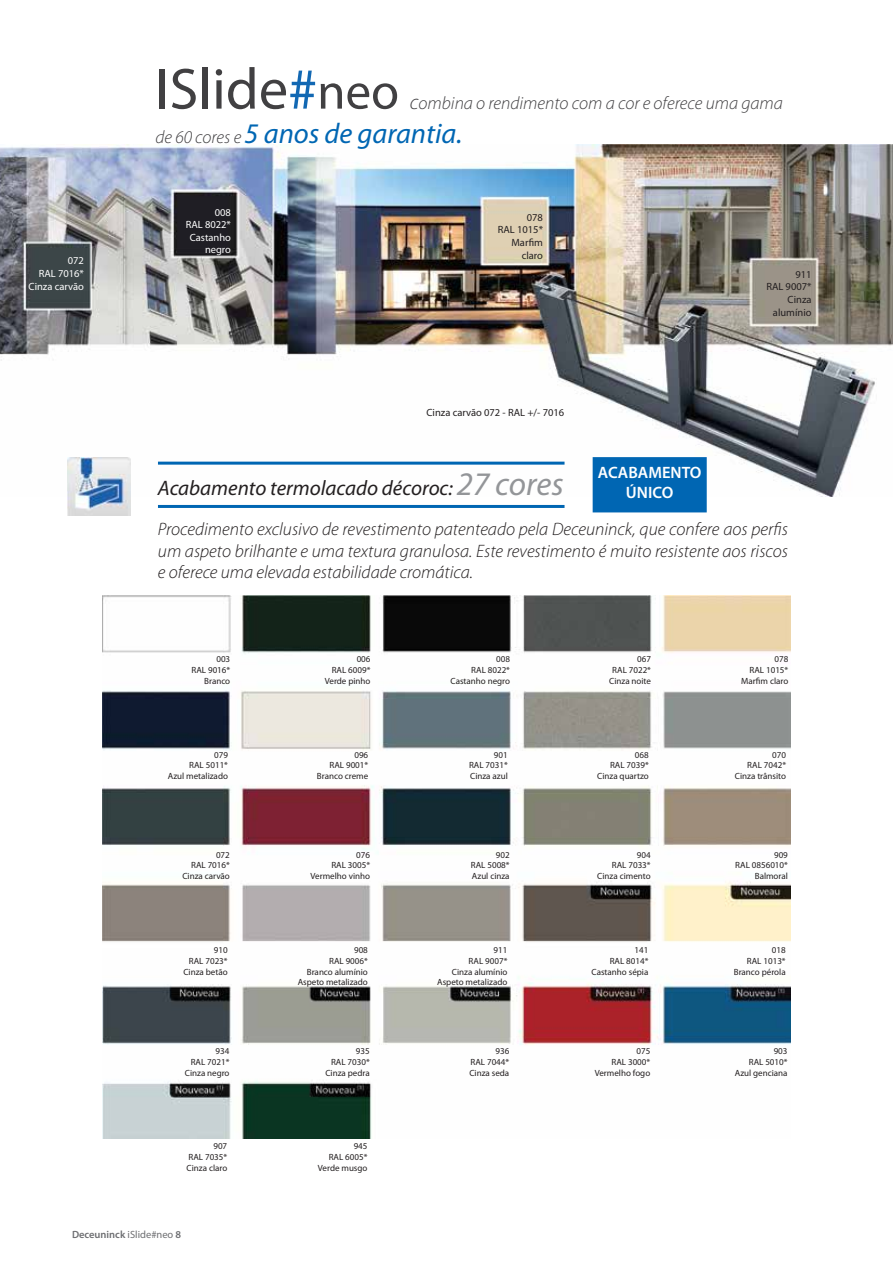
<style>
.page{position:relative;width:893px;height:1263px;background:#fff}
.page>*{position:absolute;margin:0;border:0;box-sizing:border-box;transform-origin:0 0}
.t1{font:58.5px "Myriad Pro";color:#414042}
.t2{font:italic 28.5px "Myriad Pro";color:#0066b3}
.t3{font:italic 21px "Myriad Pro";color:#231f20}
.t4{font:italic 300 18px/21.6px "Myriad Pro";color:#231f20;text-align:justify}
.t5{font:italic 300 18px "Myriad Pro";color:#414042}
.t6{font:600 16.5px/19.8px "Myriad Pro";color:#fff;text-align:center}
.t7{font:10.5px/12.6px "Myriad Pro";color:#231f20;text-align:right}
.t8{font:10.5px/12.6px "Myriad Pro";color:#fff;text-align:right}
.t9{font:600 10.5px "Myriad Pro";color:#6d6e71}
.t10{font:9px/10.8px "Myriad Pro";color:#231f20;text-align:right}
.s1{color:#1268b3}
.s2{font-size:51px}
.s3{font-size:21px}
.s4{font-weight:300;font-size:18px;color:#414042}
.s5{font-size:33px;color:#939598}
.s6{font-weight:400}
</style>
<div class="page">
<img style="left:0;top:145px;width:893px;height:351px">
<img style="left:103px;top:595px;width:687px;height:543px">
<img style="left:68px;top:457px;width:63px;height:58px">
<hr style="left:158px;top:462px;width:406px;height:3px;background:#0066b3">
<hr style="left:158px;top:505px;width:406px;height:3px;background:#0066b3">
<div style="left:593px;top:457px;width:114px;height:55px;background:#0066b3;border:3px solid #0066b3"></div>
<p class="t8" style="left:29px;top:255px;width:57px">072<br>RAL 7016*<br>Cinza carvão</p>
<h1 class="t1" style="left:155px;top:57px;width:245px">ISlide<span class="s1">#</span><span class="s2">neo</span></h1>
<h3 class="t5" style="left:410px;top:93px;width:374px"><span class="s3">c</span>ombina o rendimento com a cor e oferece uma gama</h3>
<h2 class="t2" style="left:156px;top:118px;width:308px"><span class="s4">de 60 cores e</span> 5 anos de garantia.</h2>
<p class="t8" style="left:186px;top:206px;width:47px">008<br>RAL 8022*<br>Castanho negro</p>
<p class="t7" style="left:498px;top:211px;width:47px">078<br>RAL 1015*<br>Marfim claro</p>
<p class="t7" style="left:426px;top:406px;width:139px">Cinza carvão 072 - RAL +/- 7016</p>
<h3 class="t3" style="left:158px;top:476px;width:407px">Acabamento termolacado décoroc: <span class="s5">27 cores</span></h3>
<h3 class="t6" style="left:598px;top:463px;width:105px">ACABAMENTO<br>ÚNICO</h3>
<p class="t7" style="left:766px;top:268px;width:47px">911<br>RAL 9007*<br>Cinza alumínio</p>
<h3 class="t4" style="left:158px;top:519px;width:632px">Procedimento exclusivo de revestimento patenteado pela Deceuninck, que confere aos perfis um aspeto brilhante e uma textura granulosa. Este revestimento é muito resistente aos riscos e oferece uma elevada estabilidade cromática.</h3>
<p class="t10" style="left:191px;top:654px;width:40px">003<br>RAL 9016*<br>Branco</p>
<p class="t10" style="left:325px;top:654px;width:47px">006<br>RAL 6009*<br>Verde pinho</p>
<p class="t10" style="left:451px;top:654px;width:61px">008<br>RAL 8022*<br>Castanho negro</p>
<p class="t10" style="left:609px;top:654px;width:43px">067<br>RAL 7022*<br>Cinza noite</p>
<p class="t10" style="left:741px;top:654px;width:49px">078<br>RAL 1015*<br>Marfim claro</p>
<p class="t10" style="left:168px;top:749px;width:62px">079<br>RAL 5011*<br>Azul metalizado</p>
<p class="t10" style="left:317px;top:749px;width:53px">096<br>RAL 9001*<br>Branco creme</p>
<p class="t10" style="left:469px;top:749px;width:40px;text-align:justify;text-indent:25px">901<br>RAL 7031* Cinza azul</p>
<p class="t10" style="left:597px;top:749px;width:53px">068<br>RAL 7039*<br>Cinza quartzo</p>
<p class="t10" style="left:735px;top:749px;width:53px">070<br>RAL 7042*<br>Cinza trânsito</p>
<p class="t10" style="left:182px;top:849px;width:49px">072<br>RAL 7016*<br>Cinza carvão</p>
<p class="t10" style="left:311px;top:849px;width:61px">076<br>RAL 3005*<br>Vermelho vinho</p>
<p class="t10" style="left:471px;top:849px;width:40px;text-align:justify;text-indent:25px">902<br>RAL 5008* Azul cinza</p>
<p class="t10" style="left:597px;top:849px;width:55px">904<br>RAL 7033*<br>Cinza cimento</p>
<p class="t10" style="left:735px;top:849px;width:54px">909<br>RAL 0856010*<br>Balmoral</p>
<p class="t10" style="left:183px;top:945px;width:46px">910<br>RAL 7023*<br>Cinza betão</p>
<p class="t10" style="left:298px;top:945px;width:72px">908<br>RAL 9006*<br>Branco alumínio<br>Aspeto metalizado</p>
<p class="t10" style="left:437px;top:945px;width:72px">911<br>RAL 9007*<br>Cinza alumínio<br>Aspeto metalizado</p>
<p class="t10" style="left:592px;top:945px;width:58px">141<br>RAL 8014*<br>Castanho sépia</p>
<p class="t10" style="left:734px;top:945px;width:53px">018<br>RAL 1013*<br>Branco pérola</p>
<p class="t10" style="left:185px;top:1046px;width:46px">934<br>RAL 7021*<br>Cinza negro</p>
<p class="t10" style="left:325px;top:1046px;width:46px">935<br>RAL 7030*<br>Cinza pedra</p>
<p class="t10" style="left:469px;top:1046px;width:41px;text-align:justify;text-indent:26px">936<br>RAL 7044* Cinza seda</p>
<p class="t10" style="left:595px;top:1046px;width:57px">075<br>RAL 3000*<br>Vermelho fogo</p>
<p class="t10" style="left:735px;top:1046px;width:54px">903<br>RAL 5010*<br>Azul genciana</p>
<p class="t10" style="left:187px;top:1141px;width:42px;text-align:justify;text-indent:27px">907<br>RAL 7035* Cinza claro</p>
<p class="t10" style="left:318px;top:1141px;width:51px">945<br>RAL 6005*<br>Verde musgo</p>
<p class="t9" style="left:72px;top:1229px;width:111px">Deceuninck <span class="s6">iSlide#neo</span> 8</p>
</div>
